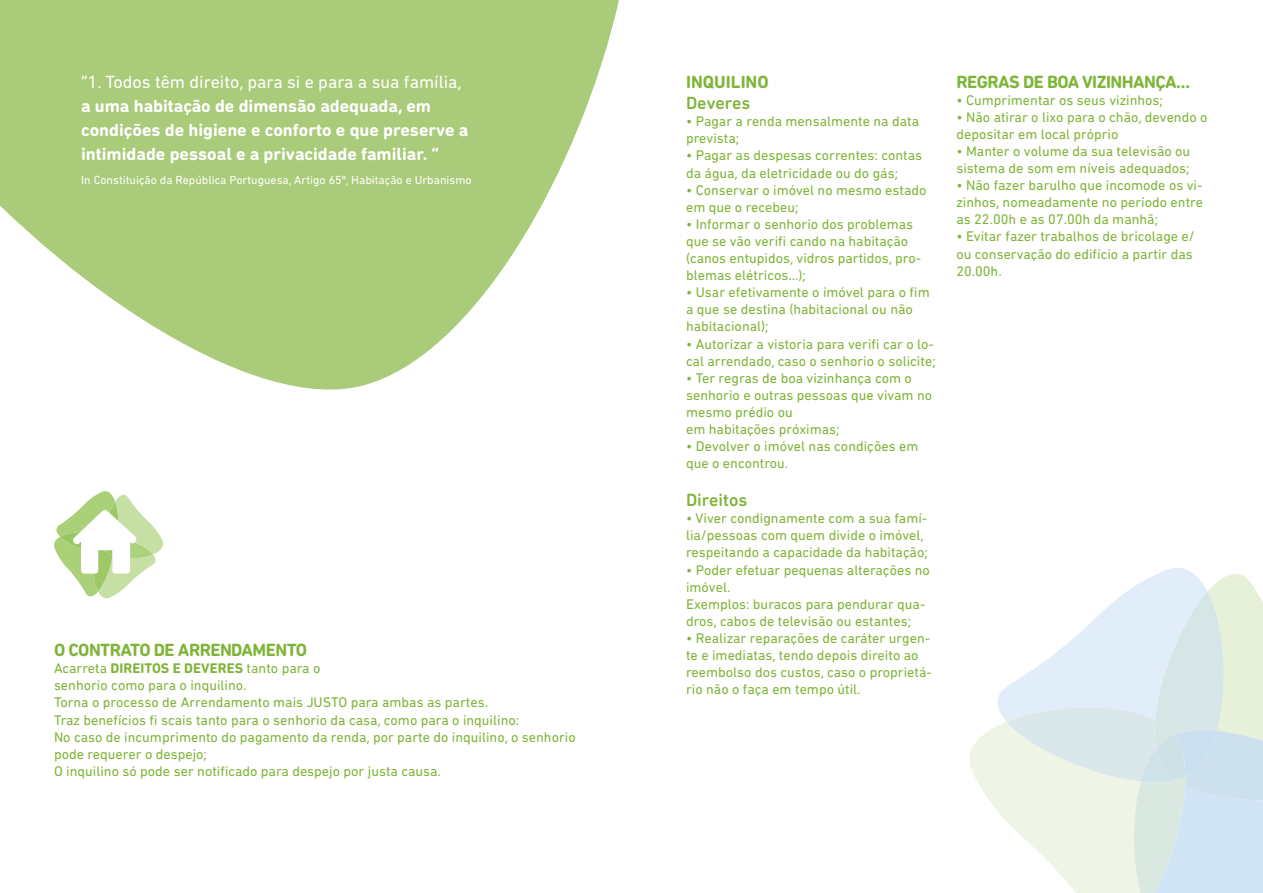
<style>
.page{position:relative;width:1263px;height:893px;background:#fff}
.page>*{position:absolute;margin:0;border:0;box-sizing:border-box;transform-origin:0 0}
.t1{font:700 18px/24px "DIN Next Rounded LT Pro";color:#fff}
.t2{font:700 18px "DIN Next Rounded LT Pro";letter-spacing:-.03em;color:#7fb438}
.t3{font:18px "DIN Next Rounded LT Pro";color:#fff}
.t4{font:500 18px "DIN Next Rounded LT Pro";color:#7fb438}
.t5{font:700 18px "DIN Next Rounded LT Pro";color:#7fb438}
.t6{font:14.25px/17.1px "DIN Next Rounded LT Pro";color:#7fb438}
.t7{font:12px "DIN Next Rounded LT Pro";color:#fff}
.s1{font-weight:700}
</style>
<div class="page">
<svg style="left:969px;top:568px;width:294px;height:325px"></svg>
<svg style="left:0;top:0;width:619px;height:390px;fill:#a9cb7a"></svg>
<svg style="left:54px;top:491px;width:110px;height:107px"></svg>
<p class="t3" style="left:81px;top:71px;width:382px">“1. Todos têm direito, para si e para a sua família,</p>
<p class="t1" style="left:81px;top:93px;width:389px">a uma habitação de dimensão adequada, em condições de higiene e conforto e que preserve a intimidade pessoal e a privacidade familiar. “</p>
<p class="t7" style="left:81px;top:173px;width:392px">In Constituição da República Portuguesa, Artigo 65º, Habitação e Urbanismo</p>
<p class="t2" style="left:54px;top:639px;width:255px">O CONTRATO DE ARRENDAMENTO</p>
<p class="t6" style="left:54px;top:660px;width:523px">Acarreta <span class="s1">DIREITOS E DEVERES</span> tanto para o<br>senhorio como para o inquilino.<br>Torna o processo de Arrendamento mais JUSTO para ambas as partes.<br>Traz benefícios fi scais tanto para o senhorio da casa, como para o inquilino:<br>No caso de incumprimento do pagamento da renda, por parte do inquilino, o senhorio pode requerer o despejo;<br>O inquilino só pode ser notificado para despejo por justa causa.</p>
<p class="t5" style="left:686px;top:71px;width:84px">INQUILINO</p>
<p class="t4" style="left:686px;top:93px;width:66px">Deveres</p>
<p class="t6" style="left:686px;top:113px;width:234px">• Pagar a renda mensalmente na data prevista;</p>
<p class="t6" style="left:686px;top:147px;width:238px">• Pagar as despesas correntes: contas da água, da eletricidade ou do gás;</p>
<p class="t6" style="left:686px;top:181px;width:242px">• Conservar o imóvel no mesmo estado em que o recebeu;</p>
<p class="t6" style="left:686px;top:215px;width:237px">• Informar o senhorio dos problemas que se vão verifi cando na habitação (canos entupidos, vidros partidos, pro&shy;blemas elétricos…);</p>
<p class="t6" style="left:686px;top:284px;width:245px">• Usar efetivamente o imóvel para o fim a que se destina (habitacional ou não habitacional);</p>
<p class="t6" style="left:686px;top:335px;width:251px">• Autorizar a vistoria para verifi car o lo&shy;cal arrendado, caso o senhorio o solicite;</p>
<p class="t6" style="left:686px;top:369px;width:248px">• Ter regras de boa vizinhança com o senhorio e outras pessoas que vivam no mesmo prédio ou<br>em habitações próximas;</p>
<p class="t6" style="left:686px;top:438px;width:234px">• Devolver o imóvel nas condições em que o encontrou.</p>
<p class="t4" style="left:686px;top:489px;width:63px">Direitos</p>
<p class="t6" style="left:686px;top:510px;width:243px">• Viver condignamente com a sua famí&shy;lia/pessoas com quem divide o imóvel, respeitando a capacidade da habitação;</p>
<p class="t6" style="left:686px;top:561px;width:245px">• Poder efetuar pequenas alterações no imóvel.<br>Exemplos: buracos para pendurar qua&shy;dros, cabos de televisão ou estantes;</p>
<p class="t6" style="left:686px;top:629px;width:247px">• Realizar reparações de caráter urgen&shy;te e imediatas, tendo depois direito ao reembolso dos custos, caso o proprietá&shy;rio não o faça em tempo útil.</p>
<p class="t2" style="left:956px;top:71px;width:235px">REGRAS DE BOA VIZINHANÇA…</p>
<p class="t6" style="left:956px;top:91px;width:208px">• Cumprimentar os seus vizinhos;</p>
<p class="t6" style="left:956px;top:108px;width:253px">• Não atirar o lixo para o chão, devendo o depositar em local próprio</p>
<p class="t6" style="left:956px;top:142px;width:235px">• Manter o volume da sua televisão ou sistema de som em níveis adequados;</p>
<p class="t6" style="left:956px;top:177px;width:248px;text-align:justify">• Não fazer barulho que incomode os vi&shy;zinhos, nomeadamente no período entre as 22.00h e as 07.00h da manhã;</p>
<p class="t6" style="left:956px;top:228px;width:240px">• Evitar fazer trabalhos de bricolage e/ ou conservação do edifício a partir das<br>20.00h.</p>
</div>
